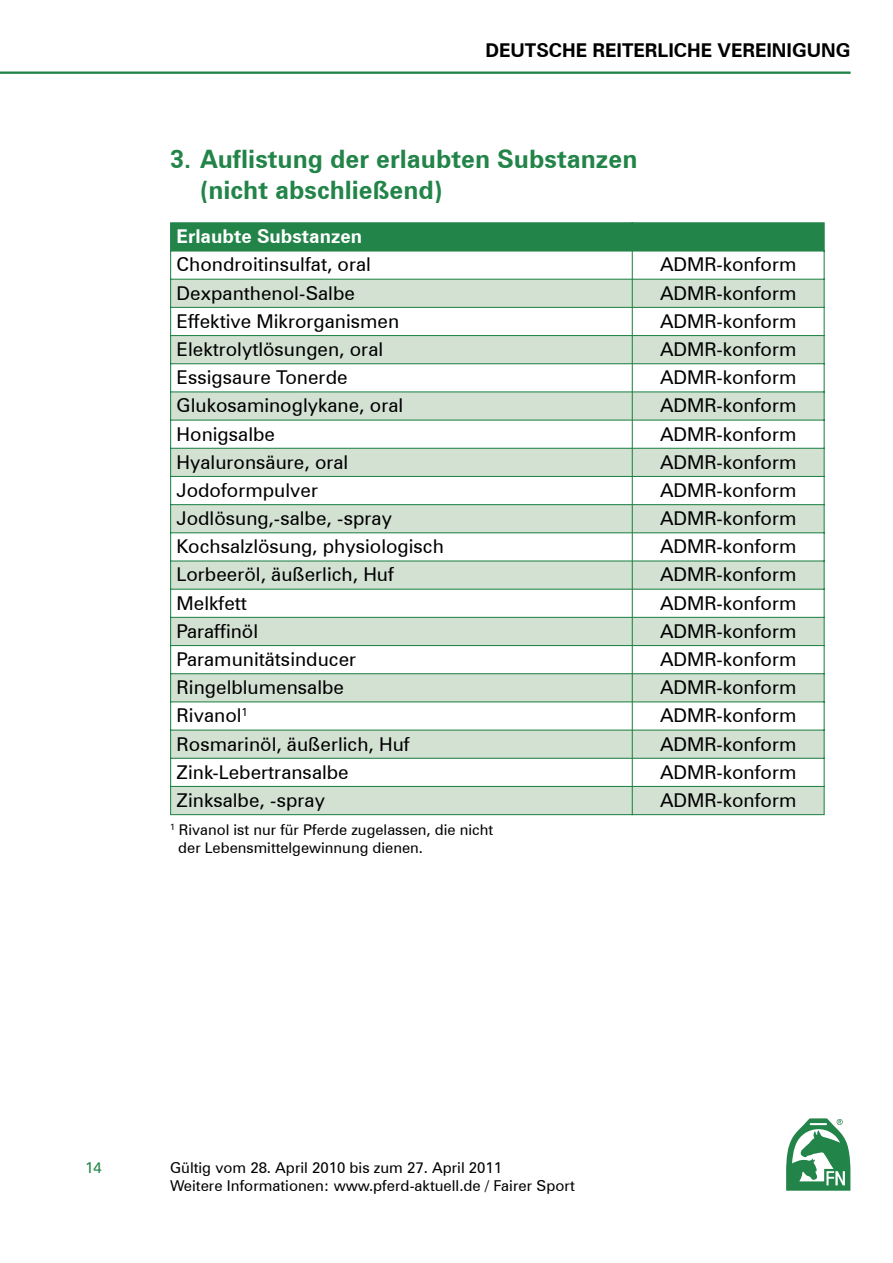
<style>
.page{position:relative;width:893px;height:1263px;background:#fff}
.page>*{position:absolute;margin:0;border:0;box-sizing:border-box;transform-origin:0 0}
.t1{font:700 25.35px "Zurich BT";color:#228448}
.t2{font:19.05px "Zurich BT";color:#000}
.t3{font:700 19.05px "Zurich BT";color:#000}
.t4{font:700 19.05px "Zurich BT";color:#fff}
.t5{font:15px/18px "Zurich BT";color:#000}
.t6{font:15px "Zurich BT";color:#228448}
.t7{font:14.85px/17.7px "Zurich BT";color:#000}
</style>
<div class="page">
<hr style="left:0;top:71px;width:850px;height:3px;background:#228448">
<svg style="left:786px;top:1118px;width:64px;height:73px"></svg>
<svg style="left:170px;top:222px;width:655px;height:593px"></svg>
<hr style="left:170px;top:814px;width:462px;height:1px;background:#228448">
<hr style="left:633px;top:814px;width:192px;height:1px;background:#228448">
<p class="t3" style="left:485px;top:39px;width:366px">DEUTSCHE REITERLICHE VEREINIGUNG</p>
<p class="t1" style="left:170px;top:144px;width:469px">3. Auflistung der erlaubten Substanzen</p>
<p class="t1" style="left:200px;top:174px;width:244px">(nicht abschließend)</p>
<p class="t4" style="left:177px;top:225px;width:187px">Erlaubte Substanzen</p>
<p class="t2" style="left:177px;top:253px;width:196px">Chondroitinsulfat, oral</p>
<p class="t2" style="left:660px;top:253px;width:138px">ADMR-konform</p>
<p class="t2" style="left:177px;top:281px;width:180px">Dexpanthenol-Salbe</p>
<p class="t2" style="left:660px;top:281px;width:138px">ADMR-konform</p>
<p class="t2" style="left:177px;top:309px;width:224px">Effektive Mikrorganismen</p>
<p class="t2" style="left:660px;top:309px;width:138px">ADMR-konform</p>
<p class="t2" style="left:177px;top:338px;width:208px">Elektrolytlösungen, oral</p>
<p class="t2" style="left:660px;top:338px;width:138px">ADMR-konform</p>
<p class="t2" style="left:177px;top:366px;width:173px">Essigsaure Tonerde</p>
<p class="t2" style="left:660px;top:366px;width:138px">ADMR-konform</p>
<p class="t2" style="left:177px;top:394px;width:228px">Glukosaminoglykane, oral</p>
<p class="t2" style="left:660px;top:394px;width:138px">ADMR-konform</p>
<p class="t2" style="left:177px;top:422px;width:100px">Honigsalbe</p>
<p class="t2" style="left:660px;top:422px;width:138px">ADMR-konform</p>
<p class="t2" style="left:177px;top:450px;width:173px">Hyaluronsäure, oral</p>
<p class="t2" style="left:660px;top:450px;width:138px">ADMR-konform</p>
<p class="t2" style="left:177px;top:479px;width:143px">Jodoformpulver</p>
<p class="t2" style="left:660px;top:479px;width:138px">ADMR-konform</p>
<p class="t2" style="left:177px;top:507px;width:217px">Jodlösung,-salbe, -spray</p>
<p class="t2" style="left:660px;top:507px;width:138px">ADMR-konform</p>
<p class="t2" style="left:177px;top:535px;width:269px">Kochsalzlösung, physiologisch</p>
<p class="t2" style="left:660px;top:535px;width:138px">ADMR-konform</p>
<p class="t2" style="left:177px;top:563px;width:219px">Lorbeeröl, äußerlich, Huf</p>
<p class="t2" style="left:660px;top:563px;width:138px">ADMR-konform</p>
<p class="t2" style="left:177px;top:591px;width:72px">Melkfett</p>
<p class="t2" style="left:660px;top:591px;width:138px">ADMR-konform</p>
<p class="t2" style="left:177px;top:619px;width:83px">Paraffinöl</p>
<p class="t2" style="left:660px;top:619px;width:138px">ADMR-konform</p>
<p class="t2" style="left:177px;top:648px;width:181px">Paramunitätsinducer</p>
<p class="t2" style="left:660px;top:648px;width:138px">ADMR-konform</p>
<p class="t2" style="left:177px;top:676px;width:169px">Ringelblumensalbe</p>
<p class="t2" style="left:660px;top:676px;width:138px">ADMR-konform</p>
<p class="t2" style="left:177px;top:704px;width:73px">Rivanol<sup>1</sup></p>
<p class="t2" style="left:660px;top:704px;width:138px">ADMR-konform</p>
<p class="t2" style="left:177px;top:732px;width:235px">Rosmarinöl, äußerlich, Huf</p>
<p class="t2" style="left:660px;top:732px;width:138px">ADMR-konform</p>
<p class="t2" style="left:177px;top:760px;width:174px">Zink-Lebertransalbe</p>
<p class="t2" style="left:660px;top:760px;width:138px">ADMR-konform</p>
<p class="t2" style="left:177px;top:788px;width:150px">Zinksalbe, -spray</p>
<p class="t2" style="left:660px;top:788px;width:138px">ADMR-konform</p>
<p class="t7" style="left:178px;top:821px;width:316px;text-indent:-8px"><sup>1</sup> Rivanol ist nur für Pferde zugelassen, die nicht der Lebensmittelgewinnung dienen.</p>
<p class="t6" style="left:85px;top:1158px;width:18px">14</p>
<p class="t5" style="left:170px;top:1158px;width:406px">Gültig vom 28. April 2010 bis zum 27. April 2011<br>Weitere Informationen: www.pferd-aktuell.de / Fairer Sport</p>
</div>
